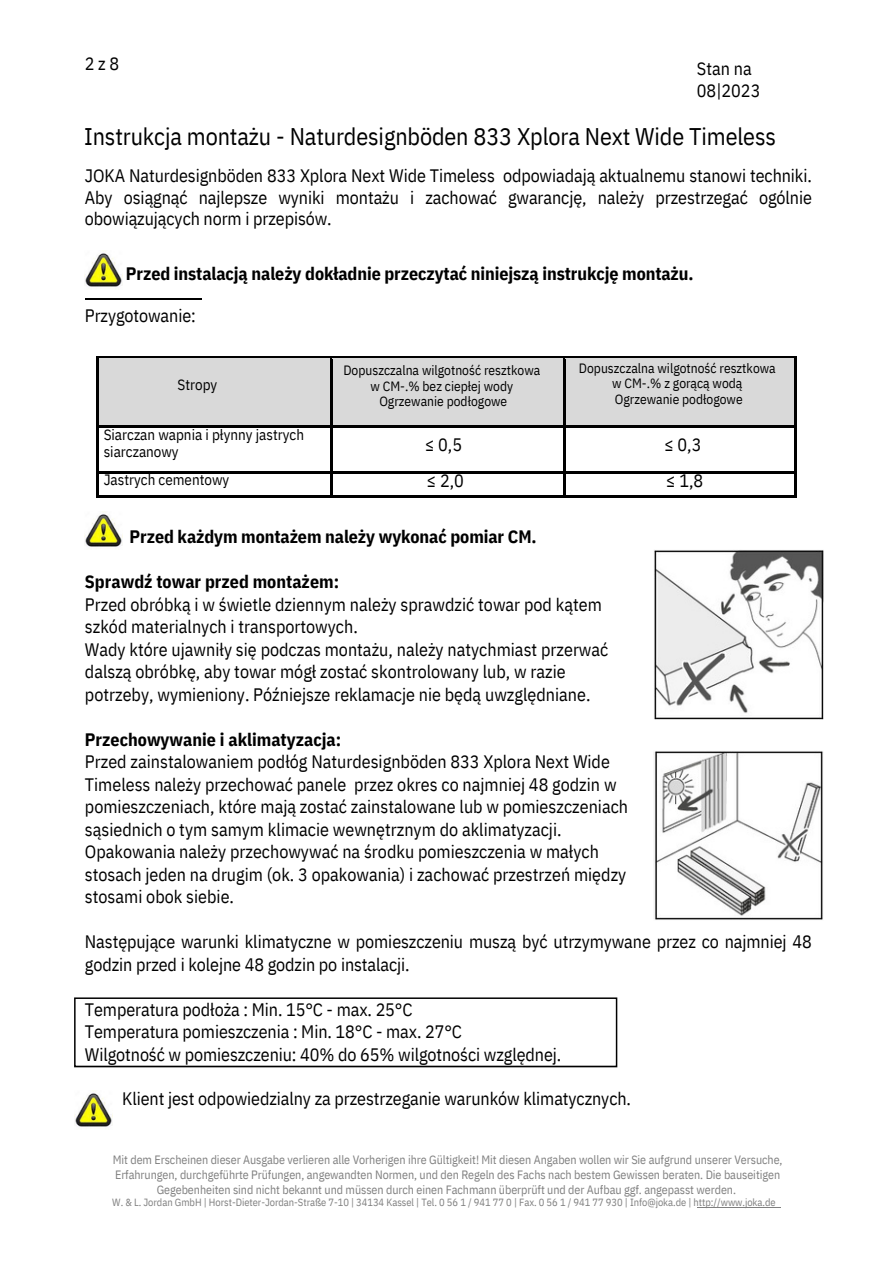
<style>
.page{position:relative;width:893px;height:1264px;background:#fff}
.page>*{position:absolute;margin:0;border:0;box-sizing:border-box;transform-origin:0 0}
.t1{font:24px "IBM Plex Sans Cond";letter-spacing:-.005em;color:#000}
.t2{font:18px/21.3px "IBM Plex Sans Cond";color:#000}
.t3{font:700 18px "IBM Plex Sans Cond";letter-spacing:-.005em;color:#000}
.t4{font:15px/16.8px "IBM Plex Sans Cond";color:#000}
.t5{font:13.5px "IBM Plex Sans Cond";color:#000}
.t6{font:12px/14.5px "IBM Plex Sans Cond";letter-spacing:-.005em;color:#7f7f7f;text-align:center}
.t7{font:10.5px "IBM Plex Sans Cond";letter-spacing:-.005em;color:#7f7f7f}
</style>
<div class="page">
<hr style="left:697px;top:1206px;width:83px;height:1px;background:#7f7f7f">
<div style="left:99px;top:359px;width:231px;height:66px;background:#d9d9d9"></div>
<div style="left:332px;top:359px;width:231px;height:66px;background:#d9d9d9"></div>
<div style="left:565px;top:359px;width:229px;height:66px;background:#d9d9d9"></div>
<hr style="left:99px;top:356px;width:231px;height:3px;background:#000">
<hr style="left:333px;top:356px;width:230px;height:3px;background:#000">
<hr style="left:565px;top:356px;width:229px;height:3px;background:#000">
<hr style="left:97px;top:359px;width:2px;height:66px;background:#000">
<hr style="left:330px;top:359px;width:3px;height:66px;background:#000">
<hr style="left:563px;top:359px;width:2px;height:66px;background:#000">
<hr style="left:794px;top:359px;width:2px;height:66px;background:#000">
<hr style="left:99px;top:425px;width:231px;height:2px;background:#000">
<hr style="left:333px;top:425px;width:230px;height:2px;background:#000">
<hr style="left:565px;top:425px;width:229px;height:2px;background:#000">
<hr style="left:97px;top:427px;width:2px;height:44px;background:#000">
<hr style="left:330px;top:427px;width:3px;height:44px;background:#000">
<hr style="left:563px;top:427px;width:2px;height:44px;background:#000">
<hr style="left:794px;top:427px;width:2px;height:44px;background:#000">
<hr style="left:99px;top:471px;width:231px;height:2px;background:#000">
<hr style="left:333px;top:471px;width:230px;height:2px;background:#000">
<hr style="left:565px;top:471px;width:229px;height:2px;background:#000">
<hr style="left:97px;top:473px;width:2px;height:22px;background:#000">
<hr style="left:99px;top:495px;width:231px;height:2px;background:#000">
<hr style="left:330px;top:473px;width:3px;height:22px;background:#000">
<hr style="left:333px;top:495px;width:230px;height:2px;background:#000">
<hr style="left:563px;top:473px;width:2px;height:22px;background:#000">
<hr style="left:565px;top:495px;width:229px;height:2px;background:#000">
<hr style="left:794px;top:473px;width:2px;height:22px;background:#000">
<img style="left:84px;top:251px;width:38px;height:36px">
<img style="left:654px;top:751px;width:169px;height:169px">
<img style="left:84px;top:511px;width:38px;height:36px">
<img style="left:654px;top:550px;width:169px;height:169px">
<hr style="left:85px;top:298px;width:117px;height:1px;background:#000">
<div style="left:74px;top:997px;width:543px;height:70px;border:1px solid #000"></div>
<img style="left:74px;top:1090px;width:38px;height:37px">
<p class="t2" style="left:85px;top:52px;width:36px">2z8</p>
<p class="t2" style="left:697px;top:57px;width:65px;line-height:22.5px">Stan na<br>08|2023</p>
<p class="t1" style="left:84px;top:120px;width:693px">Instrukcja montażu - Naturdesignböden 833 Xplora Next Wide Timeless</p>
<p class="t2" style="left:85px;top:165px;width:728px;text-align:justify">JOKA Naturdesignböden 833 Xplora Next Wide Timeless odpowiadają aktualnemu stanowi techniki.<br>Aby osiągnąć najlepsze wyniki montażu i zachować gwarancję, należy przestrzegać ogólnie obowiązujących norm i przepisów.</p>
<p class="t3" style="left:126px;top:261px;width:569px">Przed instalacją należy dokładnie przeczytać niniejszą instrukcję montażu.</p>
<p class="t2" style="left:85px;top:304px;width:112px">Przygotowanie:</p>
<p class="t4" style="left:177px;top:376px;width:41px">Stropy</p>
<p class="t4" style="left:104px;top:426px;width:202px">Siarczan wapnia i płynny jastrych siarczanowy</p>
<p class="t4" style="left:104px;top:471px;width:127px">Jastrych cementowy</p>
<p class="t5" style="left:343px;top:361px;width:198px">Dopuszczalna wilgotność resztkowa</p>
<p class="t5" style="left:370px;top:377px;width:144px">w CM-.% bez ciepłej wody</p>
<p class="t5" style="left:379px;top:392px;width:129px">Ogrzewanie podłogowe</p>
<p class="t2" style="left:424px;top:433px;width:39px">≤ 0,5</p>
<p class="t2" style="left:426px;top:469px;width:39px">≤ 2,0</p>
<p class="t5" style="left:579px;top:359px;width:198px">Dopuszczalna wilgotność resztkowa</p>
<p class="t5" style="left:612px;top:374px;width:132px">w CM-.% z gorącą wodą</p>
<p class="t5" style="left:614px;top:390px;width:129px">Ogrzewanie podłogowe</p>
<p class="t2" style="left:664px;top:433px;width:39px">≤ 0,3</p>
<p class="t2" style="left:665px;top:469px;width:39px">≤ 1,8</p>
<p class="t3" style="left:130px;top:524px;width:408px">Przed każdym montażem należy wykonać pomiar CM.</p>
<p class="t3" style="left:85px;top:569px;width:256px">Sprawdź towar przed montażem:</p>
<p class="t2" style="left:85px;top:593px;width:518px">Przed obróbką i w świetle dziennym należy sprawdzić towar pod kątem</p>
<p class="t2" style="left:85px;top:615px;width:274px">szkód materialnych i transportowych.</p>
<p class="t2" style="left:85px;top:638px;width:525px">Wady które ujawniły się podczas montażu, należy natychmiast przerwać</p>
<p class="t2" style="left:85px;top:660px;width:482px">dalszą obróbkę, aby towar mógł zostać skontrolowany lub, w razie</p>
<p class="t2" style="left:85px;top:683px;width:507px">potrzeby, wymieniony. Późniejsze reklamacje nie będą uwzględniane.</p>
<p class="t3" style="left:85px;top:727px;width:258px">Przechowywanie i aklimatyzacja:</p>
<p class="t2" style="left:85px;top:750px;width:526px">Przed zainstalowaniem podłóg Naturdesignböden 833 Xplora Next Wide</p>
<p class="t2" style="left:85px;top:773px;width:533px">Timeless należy przechować panele przez okres co najmniej 48 godzin w</p>
<p class="t2" style="left:85px;top:795px;width:544px">pomieszczeniach, które mają zostać zainstalowane lub w pomieszczeniach</p>
<p class="t2" style="left:85px;top:818px;width:478px">sąsiednich o tym samym klimacie wewnętrznym do aklimatyzacji.</p>
<p class="t2" style="left:85px;top:840px;width:515px">Opakowania należy przechowywać na środku pomieszczenia w małych</p>
<p class="t2" style="left:85px;top:863px;width:543px">stosach jeden na drugim (ok. 3 opakowania) i zachować przestrzeń między</p>
<p class="t2" style="left:85px;top:885px;width:151px">stosami obok siebie.</p>
<p class="t2" style="left:85px;top:930px;width:728px;line-height:22.5px">Następujące warunki klimatyczne w pomieszczeniu muszą być utrzymywane przez co najmniej 48 godzin przed i kolejne 48 godzin po instalacji.</p>
<p class="t2" style="left:85px;top:998px;width:329px">Temperatura podłoża : Min. 15°C - max. 25°C</p>
<p class="t2" style="left:85px;top:1020px;width:378px">Temperatura pomieszczenia : Min. 18°C - max. 27°C</p>
<p class="t2" style="left:85px;top:1043px;width:478px">Wilgotność w pomieszczeniu: 40% do 65% wilgotności względnej.</p>
<p class="t2" style="left:122px;top:1088px;width:510px">Klient jest odpowiedzialny za przestrzeganie warunków klimatycznych.</p>
<p class="t6" style="left:113px;top:1152px;width:671px">Mit dem Erscheinen dieser Ausgabe verlieren alle Vorherigen ihre Gültigkeit! Mit diesen Angaben wollen wir Sie aufgrund unserer Versuche,<br>Erfahrungen, durchgeführte Prüfungen, angewandten Normen, und den Regeln des Fachs nach bestem Gewissen beraten. Die bauseitigen<br>Gegebenheiten sind nicht bekannt und müssen durch einen Fachmann überprüft und der Aufbau ggf. angepasst werden.</p>
<p class="t7" style="left:112px;top:1195px;width:664px">W. &amp; L. Jordan GmbH | Horst-Dieter-Jordan-Straße 7-10 | 34134 Kassel | Tel. 0 56 1 / 941 77 0 | Fax. 0 56 1 / 941 77 930 | Info@joka.de | http://www.joka.de</p>
</div>
